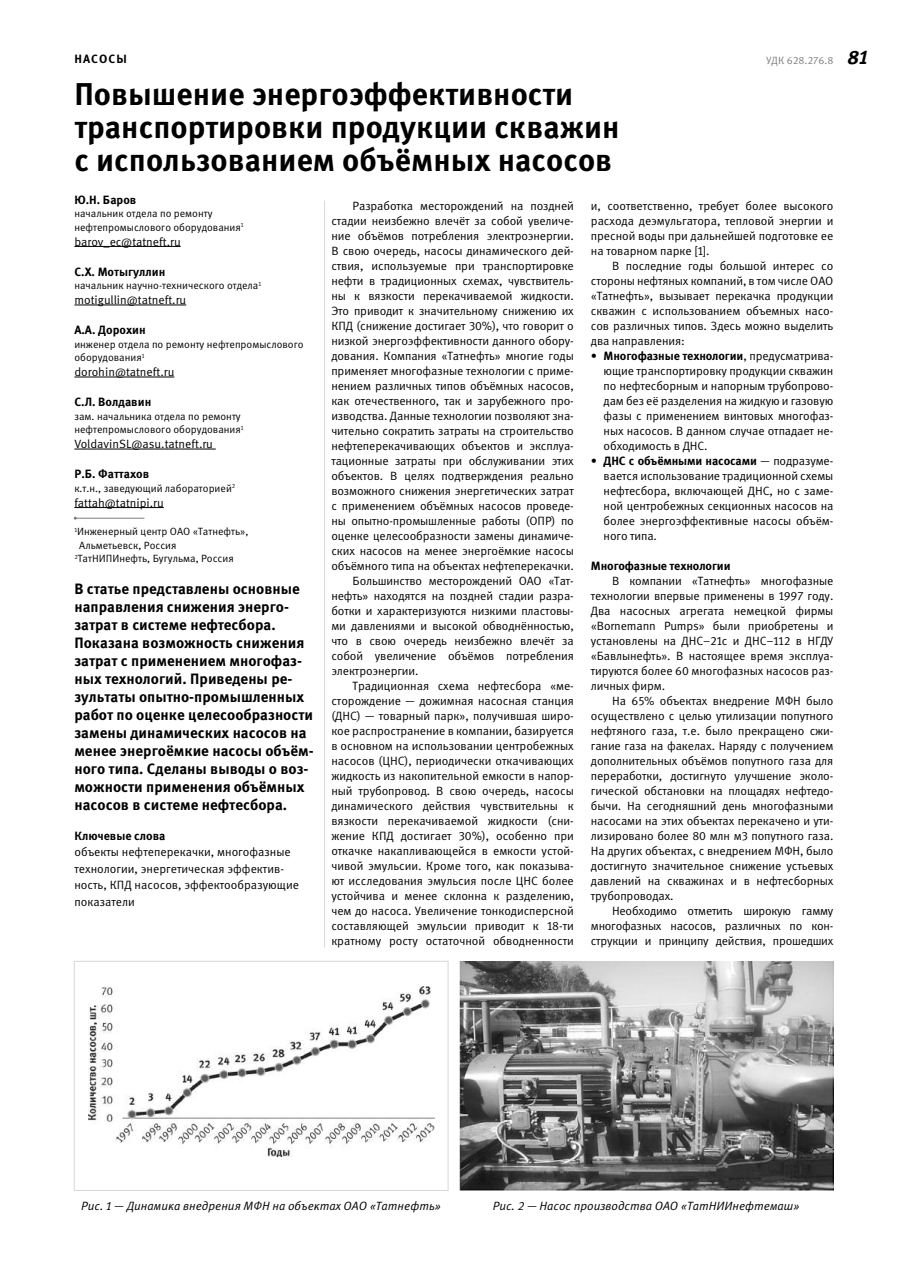
<style>
.page{position:relative;width:919px;height:1272px;background:#fff}
.page>*{position:absolute;margin:0;border:0;box-sizing:border-box;transform-origin:0 0}
.t1{font:700 31.5px/33px "Meta Pro";color:#000}
.t2{font:italic 700 19.5px "Meta Pro";color:#000}
.t3{font:700 15px/18px "Meta Pro";color:#000}
.t4{font:12px/15px "Meta Pro";letter-spacing:-.01em;color:#000;text-align:justify}
.t5{font:700 12px "Meta Pro";color:#000}
.t6{font:italic 12px "Meta Pro";color:#000}
.t7{font:10.5px/13.5px "Meta Pro";color:#000}
.t8{font:10.5px "Meta Pro";letter-spacing:-.005em;color:#7d7e80}
.s1{font-weight:700}
</style>
<div class="page">
<hr style="left:74px;top:246px;width:107px;height:1px;background:#000">
<hr style="left:74px;top:305px;width:112px;height:1px;background:#000">
<hr style="left:74px;top:377px;width:100px;height:1px;background:#000">
<hr style="left:74px;top:449px;width:142px;height:1px;background:#000">
<hr style="left:74px;top:507px;width:90px;height:1px;background:#000">
<hr style="left:75px;top:518px;width:69px;height:1px;background:#7d7e80">
<img style="left:88px;top:986px;width:346px;height:170px">
<div style="left:74px;top:961px;width:374px;height:229px;border:1px solid #d7d8da"></div>
<hr style="left:324px;top:201px;width:1px;height:746px;background:#d7d8da">
<img style="left:459px;top:961px;width:374px;height:229px">
<p class="t5" style="left:74px;top:52px;width:54px">НАСОСЫ</p>
<p class="t8" style="left:766px;top:53px;width:68px">УДК 628.276.8</p>
<h1 class="t1" style="left:74px;top:78px;width:546px">Повышение энергоэффективности транспортировки продукции скважин с использованием объёмных насосов</h1>
<p class="t4" style="left:352px;top:198px;width:223px">Разработка месторождений на поздней</p>
<p class="t4" style="left:331px;top:213px;width:244px">стадии неизбежно влечёт за собой увеличе-</p>
<p class="t4" style="left:331px;top:228px;width:244px">ние объёмов потребления электроэнергии.</p>
<p class="t4" style="left:331px;top:243px;width:244px">В свою очередь, насосы динамического дей-</p>
<p class="t4" style="left:331px;top:258px;width:244px">ствия, используемые при транспортировке</p>
<p class="t4" style="left:331px;top:273px;width:244px">нефти в традиционных схемах, чувствитель-</p>
<p class="t4" style="left:331px;top:288px;width:244px">ны к вязкости перекачиваемой жидкости.</p>
<p class="t4" style="left:331px;top:303px;width:244px">Это приводит к значительному снижению их</p>
<p class="t4" style="left:331px;top:318px;width:244px">КПД (снижение достигает 30%), что говорит о</p>
<p class="t4" style="left:331px;top:333px;width:244px">низкой энергоэффективности данного обору-</p>
<p class="t4" style="left:331px;top:348px;width:244px">дования. Компания «Татнефть» многие годы</p>
<p class="t4" style="left:331px;top:363px;width:244px">применяет многофазные технологии с приме-</p>
<p class="t4" style="left:331px;top:378px;width:244px">нением различных типов объёмных насосов,</p>
<p class="t4" style="left:331px;top:393px;width:244px">как отечественного, так и зарубежного про-</p>
<p class="t4" style="left:331px;top:408px;width:244px">изводства. Данные технологии позволяют зна-</p>
<p class="t4" style="left:331px;top:423px;width:244px">чительно сократить затраты на строительство</p>
<p class="t4" style="left:331px;top:438px;width:244px">нефтеперекачивающих объектов и эксплуа-</p>
<p class="t4" style="left:331px;top:453px;width:244px">тационные затраты при обслуживании этих</p>
<p class="t4" style="left:331px;top:468px;width:244px">объектов. В целях подтверждения реально</p>
<p class="t4" style="left:331px;top:483px;width:244px">возможного снижения энергетических затрат</p>
<p class="t4" style="left:331px;top:498px;width:244px">с применением объёмных насосов проведе-</p>
<p class="t4" style="left:331px;top:513px;width:244px">ны опытно-промышленные работы (ОПР) по</p>
<p class="t4" style="left:331px;top:528px;width:244px">оценке целесообразности замены динамиче-</p>
<p class="t4" style="left:331px;top:543px;width:244px">ских насосов на менее энергоёмкие насосы</p>
<p class="t4" style="left:331px;top:558px;width:244px">объёмного типа на объектах нефтеперекачки.</p>
<p class="t4" style="left:352px;top:573px;width:223px">Большинство месторождений ОАО «Тат-</p>
<p class="t4" style="left:331px;top:588px;width:244px">нефть» находятся на поздней стадии разра-</p>
<p class="t4" style="left:331px;top:603px;width:244px">ботки и характеризуются низкими пластовы-</p>
<p class="t4" style="left:331px;top:618px;width:244px">ми давлениями и высокой обводнённостью,</p>
<p class="t4" style="left:331px;top:633px;width:244px">что в свою очередь неизбежно влечёт за</p>
<p class="t4" style="left:331px;top:648px;width:244px">собой увеличение объёмов потребления</p>
<p class="t4" style="left:331px;top:663px;width:89px">электроэнергии.</p>
<p class="t4" style="left:352px;top:678px;width:223px">Традиционная схема нефтесбора «ме-</p>
<p class="t4" style="left:331px;top:693px;width:244px">сторождение — дожимная насосная станция</p>
<p class="t4" style="left:331px;top:708px;width:244px">(ДНС) — товарный парк», получившая широ-</p>
<p class="t4" style="left:331px;top:723px;width:244px">кое распространение в компании, базируется</p>
<p class="t4" style="left:331px;top:738px;width:244px">в основном на использовании центробежных</p>
<p class="t4" style="left:331px;top:753px;width:244px">насосов (ЦНС), периодически откачивающих</p>
<p class="t4" style="left:331px;top:768px;width:244px">жидкость из накопительной емкости в напор-</p>
<p class="t4" style="left:331px;top:783px;width:244px">ный трубопровод. В свою очередь, насосы</p>
<p class="t4" style="left:331px;top:798px;width:244px">динамического действия чувствительны к</p>
<p class="t4" style="left:331px;top:813px;width:244px">вязкости перекачиваемой жидкости (сни-</p>
<p class="t4" style="left:331px;top:828px;width:244px">жение КПД достигает 30%), особенно при</p>
<p class="t4" style="left:331px;top:843px;width:244px">откачке накапливающейся в емкости устой-</p>
<p class="t4" style="left:331px;top:858px;width:244px">чивой эмульсии. Кроме того, как показыва-</p>
<p class="t4" style="left:331px;top:873px;width:244px">ют исследования эмульсия после ЦНС более</p>
<p class="t4" style="left:331px;top:888px;width:244px">устойчива и менее склонна к разделению,</p>
<p class="t4" style="left:331px;top:903px;width:244px">чем до насоса. Увеличение тонкодисперсной</p>
<p class="t4" style="left:331px;top:918px;width:244px">составляющей эмульсии приводит к 18-ти</p>
<p class="t4" style="left:331px;top:933px;width:244px">кратному росту остаточной обводненности</p>
<p class="t5" style="left:74px;top:192px;width:64px">Ю.Н. Баров</p>
<p class="t7" style="left:74px;top:207px;width:171px">начальник отдела по ремонту нефтепромыслового оборудования<sup>1</sup></p>
<p class="t4" style="left:74px;top:234px;width:108px">barov_ec@tatneft.ru</p>
<p class="t5" style="left:74px;top:264px;width:92px">С.Х. Мотыгуллин</p>
<p class="t7" style="left:74px;top:279px;width:188px">начальник научно-технического отдела<sup>1</sup></p>
<p class="t4" style="left:74px;top:293px;width:113px">motigullin@tatneft.ru</p>
<p class="t5" style="left:74px;top:322px;width:73px">А.А. Дорохин</p>
<p class="t7" style="left:74px;top:337px;width:231px">инженер отдела по ремонту нефтепромыслового оборудования<sup>1</sup></p>
<p class="t4" style="left:74px;top:365px;width:101px">dorohin@tatneft.ru</p>
<p class="t5" style="left:74px;top:394px;width:78px">С.Л. Волдавин</p>
<p class="t7" style="left:74px;top:409px;width:171px">зам. начальника отдела по ремонту нефтепромыслового оборудования<sup>1</sup></p>
<p class="t4" style="left:74px;top:437px;width:140px">VoldavinSL@asu.tatneft.ru</p>
<p class="t5" style="left:74px;top:466px;width:76px">Р.Б. Фаттахов</p>
<p class="t7" style="left:74px;top:481px;width:162px">к.т.н., заведующий лабораторией<sup>2</sup></p>
<p class="t4" style="left:74px;top:495px;width:91px">fattah@tatnipi.ru</p>
<p class="t7" style="left:74px;top:525px;width:176px"><sup>1</sup>Инженерный центр ОАО «Татнефть»,</p>
<p class="t7" style="left:79px;top:538px;width:99px">Альметьевск, Россия</p>
<p class="t7" style="left:74px;top:552px;width:161px"><sup>2</sup>ТатНИПИнефть, Бугульма, Россия</p>
<p class="t3" style="left:74px;top:580px;width:241px">В статье представлены основные направления снижения энерго&shy;затрат в системе нефтесбора.<br>Показана возможность снижения затрат с применением многофаз&shy;ных технологий. Приведены ре&shy;зультаты опытно-промышленных работ по оценке целесообразности замены динамических насосов на менее энергоёмкие насосы объём&shy;ного типа. Сделаны выводы о воз&shy;можности применения объёмных насосов в системе нефтесбора.</p>
<p class="t5" style="left:74px;top:828px;width:93px">Ключевые слова</p>
<p class="t4" style="left:74px;top:844px;width:226px;line-height:16.5px;text-align:left">объекты нефтеперекачки, многофазные технологии, энергетическая эффектив&shy;ность, КПД насосов, эффектообразующие показатели</p>
<p class="t4" style="left:591px;top:198px;width:244px">и, соответственно, требует более высокого расхода деэмульгатора, тепловой энергии и пресной воды при дальнейшей подготовке ее на товарном парке [1].</p>
<p class="t4" style="left:591px;top:258px;width:244px;text-indent:21px">В последние годы большой интерес со стороны нефтяных компаний, в том числе ОАО «Татнефть», вызывает перекачка продукции скважин с использованием объемных насо&shy;сов различных типов. Здесь можно выделить два направления:</p>
<p class="t4" style="left:603px;top:348px;width:231px;text-indent:-13px">• <span class="s1">Многофазные технологии</span>, предусматрива&shy;ющие транспортировку продукции скважин по нефтесборным и напорным трубопрово&shy;дам без её разделения на жидкую и газовую фазы с применением винтовых многофаз&shy;ных насосов. В данном случае отпадает не&shy;обходимость в ДНС.</p>
<p class="t4" style="left:603px;top:453px;width:231px;text-indent:-13px">• <span class="s1">ДНС с объёмными насосами</span> — подразуме&shy;вается использование традиционной схемы нефтесбора, включающей ДНС, но с заме&shy;ной центробежных секционных насосов на более энергоэффективные насосы объём&shy;ного типа.</p>
<p class="t5" style="left:591px;top:558px;width:141px">Многофазные технологии</p>
<p class="t4" style="left:591px;top:573px;width:244px;text-indent:21px">В компании «Татнефть» многофазные технологии впервые применены в 1997 году.<br>Два насосных агрегата немецкой фирмы «Bornemann Pumps» были приобретены и установлены на ДНС–21с и ДНС–112 в НГДУ «Бавлынефть». В настоящее время эксплуа&shy;тируются более 60 многофазных насосов раз&shy;личных фирм.</p>
<p class="t4" style="left:591px;top:693px;width:244px;text-indent:21px">На 65% объектах внедрение МФН было осуществлено с целью утилизации попутного нефтяного газа, т.е. было прекращено сжи&shy;гание газа на факелах. Наряду с получением дополнительных объёмов попутного газа для переработки, достигнуто улучшение эколо&shy;гической обстановки на площадях нефтедо&shy;бычи. На сегодняшний день многофазными насосами на этих объектах перекачено и ути&shy;лизировано более 80 млн м3 попутного газа.<br>На других объектах, с внедрением МФН, было достигнуто значительное снижение устьевых давлений на скважинах и в нефтесборных трубопроводах.</p>
<p class="t4" style="left:591px;top:903px;width:244px;text-indent:21px">Необходимо отметить широкую гамму многофазных насосов, различных по кон&shy;струкции и принципу действия, прошедших</p>
<h2 class="t2" style="left:847px;top:45px;width:22px">81</h2>
<p class="t6" style="left:81px;top:1198px;width:361px">Рис. 1 — Динамика внедрения МФН на объектах ОАО «Татнефть»</p>
<p class="t6" style="left:492px;top:1198px;width:308px">Рис. 2 — Насос производства ОАО «ТатНИИнефтемаш»</p>
</div>
